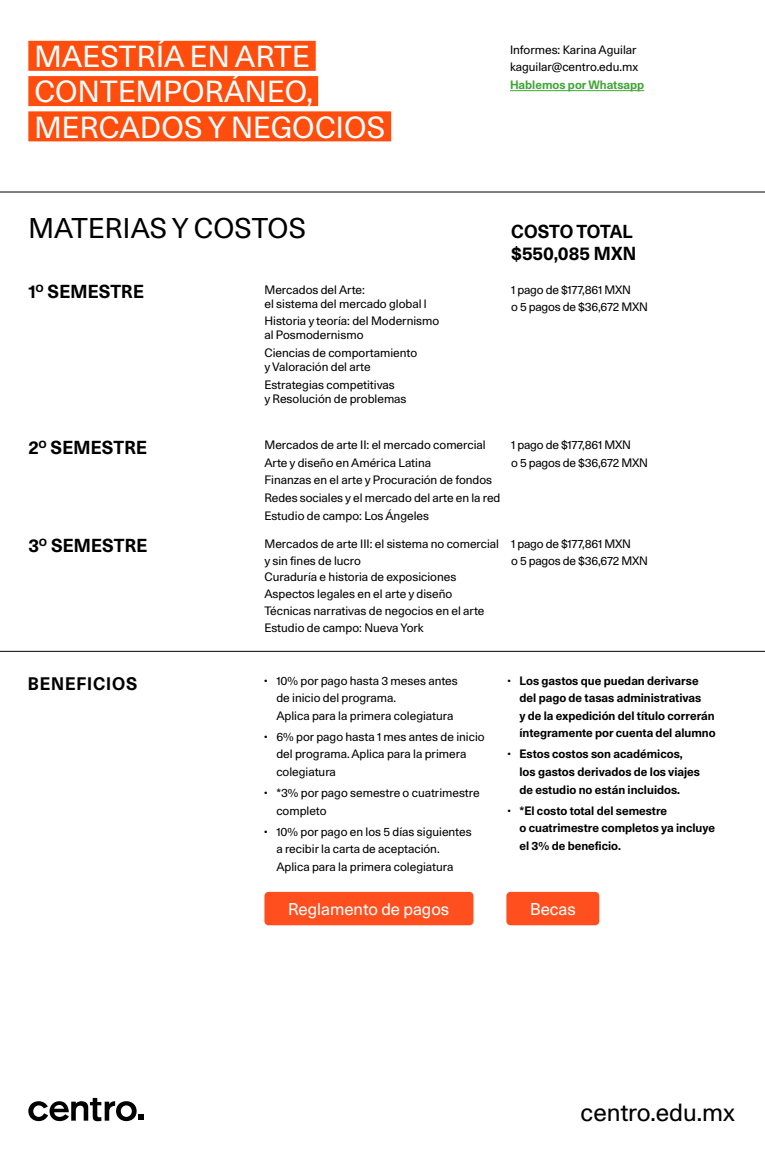
<style>
.page{position:relative;width:765px;height:1149px;background:#fff}
.page>*{position:absolute;margin:0;border:0;box-sizing:border-box;transform-origin:0 0}
.t1{font:29.38px/35.2px "Unica 77 LL";letter-spacing:.01em;color:#fff}
.t2{font:27.5px "Unica 77 LL";letter-spacing:.01em;color:#000}
.t3{font:23.88px "Unica 77 LL";color:#000}
.t4{font:700 18.12px/21.8px "Unica 77 LL";letter-spacing:.01em;color:#000}
.t5{font:700 17.5px "Unica 77 LL";letter-spacing:.05em;color:#000}
.t6{font:16.38px "Unica 77 LL";color:#fff}
.t7{font:11.75px/17.5px "Unica 77 LL";color:#000}
.t8{font:700 11.75px/17.5px "Unica 77 LL";color:#000}
.t9{font:700 11.75px "Unica 77 LL";color:#3fa535}
.s1{font-weight:400}
</style>
<div class="page">
<svg style="left:28px;top:1097px;width:116px;height:23px"></svg>
<hr style="left:0;top:192px;width:765px;height:1px;background:#000">
<hr style="left:0;top:650px;width:765px;height:1px;background:#000">
<div style="left:28px;top:41px;width:288px;height:30px;background:#ff4d0d"></div>
<div style="left:28px;top:76px;width:290px;height:30px;background:#ff4d0d"></div>
<div style="left:28px;top:111px;width:363px;height:30px;background:#ff4d0d"></div>
<hr style="left:510px;top:90px;width:134px;height:1px;background:#3fa535">
<div style="left:506px;top:891px;width:93px;height:34px;background:#ff4f1f;border-radius:4px"></div>
<div style="left:264px;top:891px;width:209px;height:34px;background:#ff4f1f;border-radius:4px"></div>
<h1 class="t1" style="left:34px;top:38px;width:352px">MAESTRÍA EN ARTE<br>CONTEMPORÁNEO,<br>MERCADOS Y NEGOCIOS</h1>
<p class="t7" style="left:510px;top:41px;width:130px">Informes: Karina Aguilar kaguilar@centro.edu.mx</p>
<p class="t9" style="left:510px;top:77px;width:136px">Hablemos por Whatsapp</p>
<h2 class="t2" style="left:28px;top:210px;width:279px">MATERIAS Y COSTOS</h2>
<h3 class="t4" style="left:511px;top:220px;width:126px">COSTO TOTAL $550,085 MXN</h3>
<h3 class="t4" style="left:28px;top:280px;width:117px">1º SEMESTRE</h3>
<p class="t7" style="left:511px;top:280px;width:138px">1 pago de $177,861 MXN<br>o 5 pagos de $36,672 MXN</p>
<p class="t7" style="left:264px;top:282px;width:164px;line-height:14.1px">Mercados del Arte:<br>el sistema del mercado global l</p>
<p class="t7" style="left:264px;top:314px;width:176px;line-height:14.1px">Historia y teoría: del Modernismo al Posmodernismo</p>
<p class="t7" style="left:264px;top:345px;width:154px;line-height:14.1px">Ciencias de comportamiento y Valoración del arte</p>
<p class="t7" style="left:264px;top:377px;width:144px;line-height:14.1px">Estrategias competitivas<br>y Resolución de problemas</p>
<p class="t7" style="left:264px;top:436px;width:238px">Mercados de arte II: el mercado comercial Arte y diseño en América Latina<br>Finanzas en el arte y Procuración de fondos Redes sociales y el mercado del arte en la red Estudio de campo: Los Ángeles</p>
<p class="t7" style="left:264px;top:534px;width:236px;line-height:17px">Mercados de arte III: el sistema no comercial y sin fines de lucro<br>Curaduría e historia de exposiciones Aspectos legales en el arte y diseño Técnicas narrativas de negocios en el arte Estudio de campo: Nueva York</p>
<p class="t7" style="left:511px;top:534px;width:138px">1 pago de $177,861 MXN<br>o 5 pagos de $36,672 MXN</p>
<h3 class="t4" style="left:28px;top:436px;width:120px">2º SEMESTRE</h3>
<p class="t7" style="left:511px;top:436px;width:138px">1 pago de $177,861 MXN<br>o 5 pagos de $36,672 MXN</p>
<h3 class="t4" style="left:28px;top:534px;width:121px">3º SEMESTRE</h3>
<h3 class="t5" style="left:28px;top:671px;width:111px">BENEFICIOS</h3>
<p class="t7" style="left:276px;top:671px;width:183px;text-indent:-13px">• 10% por pago hasta 3 meses antes de inicio del programa.<br>Aplica para la primera colegiatura</p>
<p class="t7" style="left:276px;top:727px;width:210px;text-indent:-12px">• 6% por pago hasta 1 mes antes de inicio del programa. Aplica para la primera colegiatura</p>
<p class="t7" style="left:276px;top:783px;width:205px;text-indent:-13px">• *3% por pago semestre o cuatrimestre completo</p>
<p class="t7" style="left:276px;top:822px;width:197px;text-indent:-13px">• 10% por pago en los 5 días siguientes a recibir la carta de aceptación.<br>Aplica para la primera colegiatura</p>
<p class="t8" style="left:520px;top:671px;width:198px;text-indent:-13px"><span class="s1">•</span> Los gastos que puedan derivarse del pago de tasas administrativas<br>y de la expedición del título correrán íntegramente por cuenta del alumno</p>
<p class="t8" style="left:520px;top:745px;width:182px;text-indent:-13px"><span class="s1">•</span> Estos costos son académicos, los gastos derivados de los viajes de estudio no están incluidos.</p>
<p class="t8" style="left:520px;top:801px;width:197px;text-indent:-13px"><span class="s1">•</span> *El costo total del semestre<br>o cuatrimestre completos ya incluye el 3% de beneficio.</p>
<h3 class="t6" style="left:288px;top:897px;width:163px">Reglamento de pagos</h3>
<h3 class="t6" style="left:530px;top:897px;width:47px">Becas</h3>
<h3 class="t3" style="left:581px;top:1096px;width:156px">centro.edu.mx</h3>
</div>
